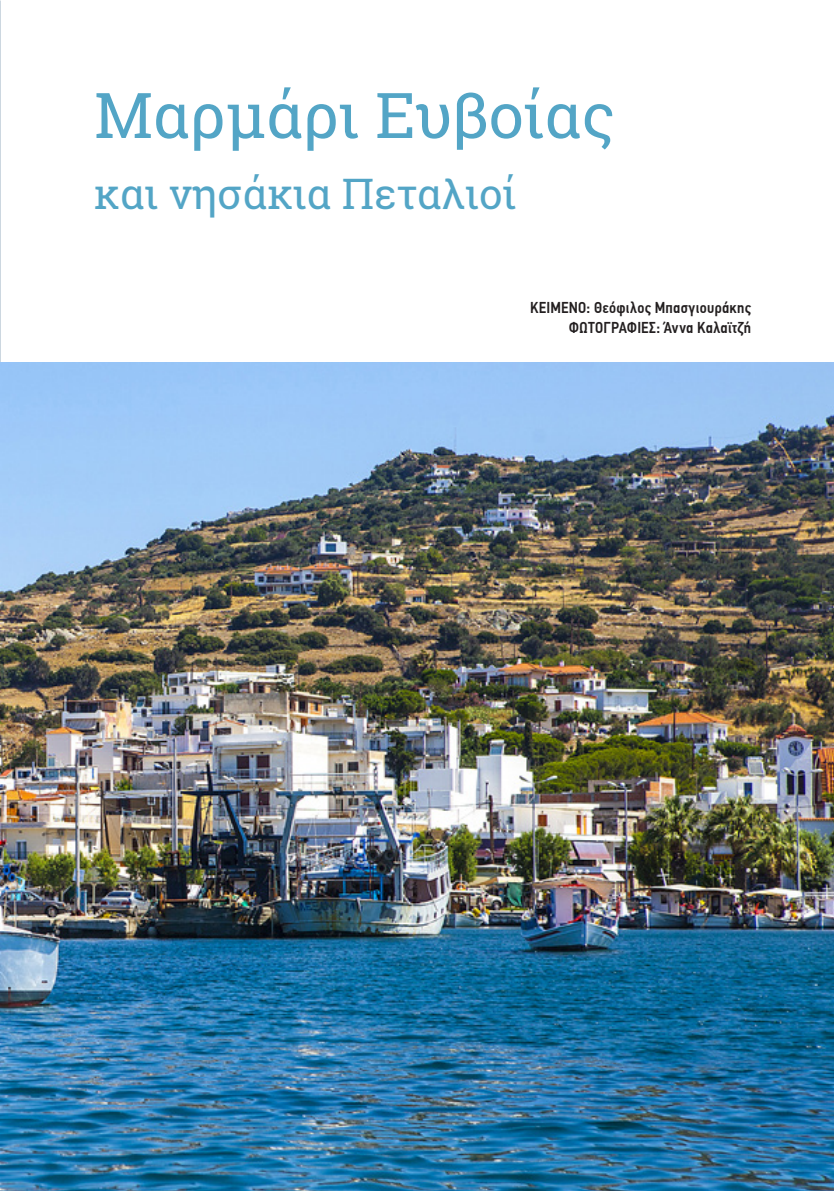
<style>
.page{position:relative;width:834px;height:1191px;background:#fff}
.page>*{position:absolute;margin:0;border:0;box-sizing:border-box;transform-origin:0 0}
.t1{font:63px "Roboto Slab";color:#53a5c6}
.t2{font:42px "Roboto Slab";color:#53a5c6}
.t3{font:500 15.75px/19.8px "PF Din Text Cond Pro";letter-spacing:.015em;color:#231f20;text-align:right}
</style>
<div class="page">
<img style="left:0;top:362px;width:833px;height:829px">
<h1 class="t1" style="left:94px;top:72px;width:522px">Mαρμάρι Ευβοίας</h1>
<h2 class="t2" style="left:94px;top:165px;width:423px">και νησάκια Πεταλιοί</h2>
<p class="t3" style="left:530px;top:298px;width:223px">ΚΕΙΜΕΝΟ: Θεόφιλος Μπασγιουράκης<br>ΦΩΤΟΓΡΑΦΙΕΣ: Άννα Καλαϊτζή</p>
</div>
